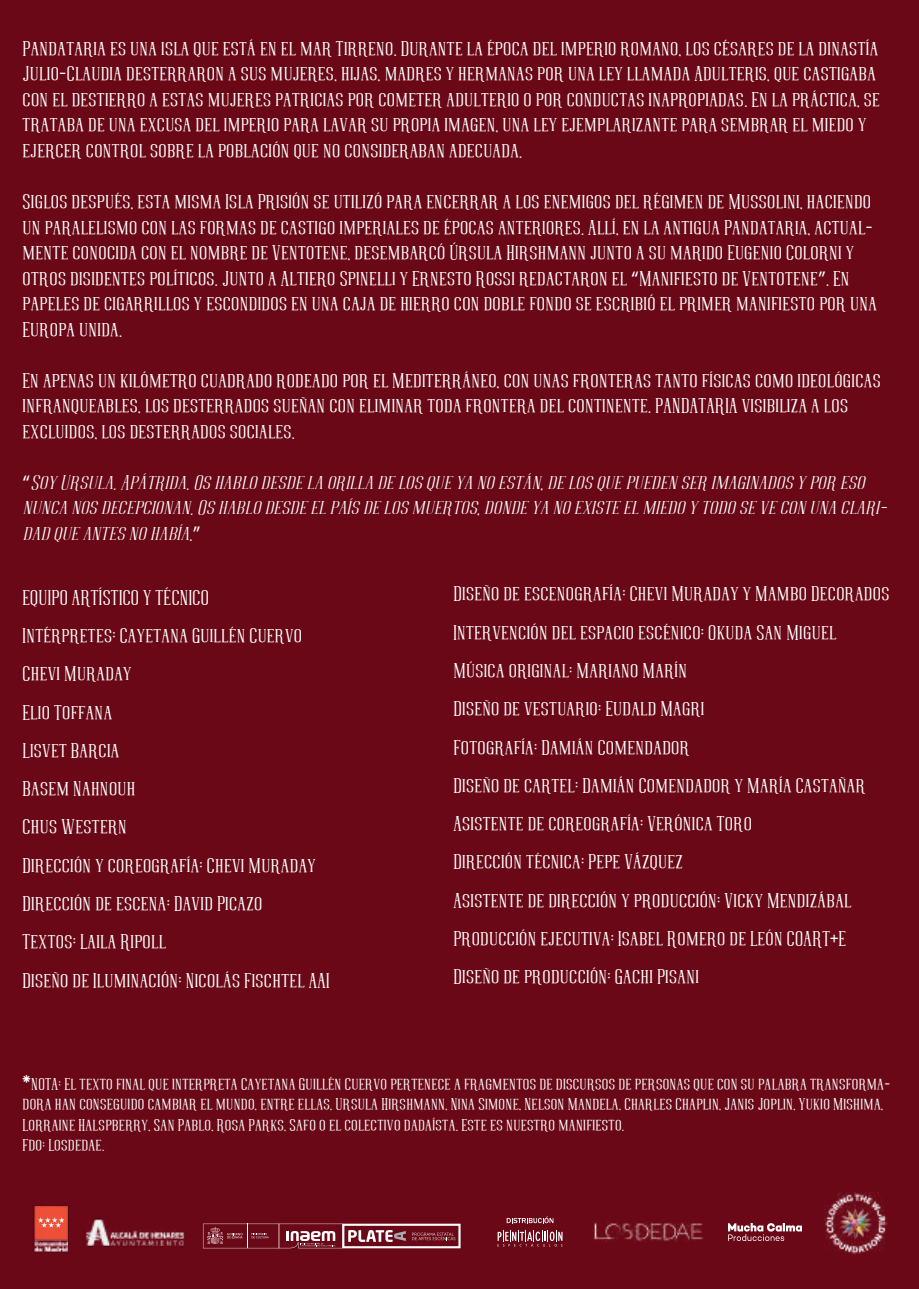
<style>
.page{position:relative;width:919px;height:1289px;background:#fff}
.page>*{position:absolute;margin:0;border:0;box-sizing:border-box;transform-origin:0 0}
.t1{font:700 21.3px/38.2px "FLOREN";letter-spacing:.015em;color:#fff}
.t2{font:italic 21.3px/25.5px "FLOREN";letter-spacing:.015em;color:#fff}
.t3{font:700 16.95px/20.4px "FLOREN";letter-spacing:.015em;color:#fff}
.s1{font-family:"Myriad Pro";font-weight:400}
.s2{font-family:"Myriad Pro";font-style:normal}
.s3{font-weight:700;font-style:normal}
.s4{font-size:21.3px}
</style>
<div class="page">
<div style="left:0;top:0;width:918px;height:1288px;background:#6a0817"></div>
<img style="left:85px;top:1218px;width:101px;height:29px">
<img style="left:728px;top:1223px;width:73px;height:17px">
<img style="left:33px;top:1205px;width:36px;height:47px">
<img style="left:593px;top:1222px;width:110px;height:19px">
<svg style="left:506px;top:1216px;width:47px;height:7px"></svg>
<svg style="left:497px;top:1230px;width:65px;height:16px"></svg>
<svg style="left:203px;top:1223px;width:257px;height:25px"></svg>
<img style="left:824px;top:1192px;width:63px;height:62px">
<p class="t1" style="left:23px;top:35px;width:858px;line-height:25.5px">Pandataria es una isla que está en el mar Tirreno. Durante la época del imperio romano, los césares de la dinastía Julio-Claudia desterraron a sus mujeres, hijas, madres y hermanas por una ley llamada Adulteris, que castigaba con el destierro a estas mujeres patricias por cometer adulterio o por conductas inapropiadas. En la práctica, se trataba de una excusa del imperio para lavar su propia imagen, una ley ejemplarizante para sembrar el miedo y ejercer control sobre la población que no consideraban adecuada.</p>
<p class="t1" style="left:23px;top:188px;width:855px;line-height:25.5px">Siglos después, esta misma Isla Prisión se utilizó para encerrar a los enemigos del régimen de Mussolini, haciendo un paralelismo con las formas de castigo imperiales de épocas anteriores. Allí, en la antigua Pandataria, actual&shy;mente conocida con el nombre de Ventotene, desembarcó Úrsula Hirshmann junto a su marido Eugenio Colorni y otros disidentes políticos. Junto a Altiero Spinelli y Ernesto Rossi redactaron el <span class="s1">“</span>Manifiesto de Ventotene<span class="s1">”</span>. En papeles de cigarrillos y escondidos en una caja de hierro con doble fondo se escribió el primer manifiesto por una Europa unida.</p>
<p class="t1" style="left:23px;top:367px;width:859px;line-height:25.5px">En apenas un kilómetro cuadrado rodeado por el Mediterráneo, con unas fronteras tanto físicas como ideológicas infranqueables, los desterrados sueñan con eliminar toda frontera del continente. PANDATARIA visibiliza a los excluidos, los desterrados sociales.</p>
<p class="t2" style="left:23px;top:469px;width:865px"><span class="s2">“</span>Soy Ursula. Apátrida. Os hablo desde la orilla de los que ya no están, de los que pueden ser imaginados y por eso nunca nos decepcionan. Os hablo desde el país de los muertos, donde ya no existe el miedo y todo se ve con una clari&shy;dad que antes no había<span class="s3">.</span><span class="s2">”</span></p>
<p class="t1" style="left:23px;top:578px;width:308px">EQUIPO ARTÍSTICO Y TÉCNICO<br>Intérpretes: Cayetana Guillén Cuervo<br>Chevi Muraday<br>Elio Toffana<br>Lisvet Barcia<br>Basem Nahnouh<br>Chus Western<br>Dirección y coreografía: Chevi Muraday<br>Dirección de escena: David Picazo<br>Textos: Laila Ripoll<br>Diseño de Iluminación: Nicolás Fischtel AAI</p>
<p class="t1" style="left:453px;top:574px;width:437px">Diseño de escenografía: Chevi Muraday y Mambo Decorados Intervención del espacio escénico: Okuda San Miguel Música original: Mariano Marín<br>Diseño de vestuario: Eudald Magri<br>Fotografía: Damián Comendador<br>Diseño de cartel: Damián Comendador y María Castañar Asistente de coreografía: Verónica Toro<br>Dirección técnica: Pepe Vázquez<br>Asistente de dirección y producción: Vicky Mendizábal Producción ejecutiva: Isabel Romero de León COART+E Diseño de producción: Gachi Pisani</p>
<p class="t3" style="left:23px;top:1073px;width:868px"><span class="s4">*</span>NOTA: El texto final que interpreta Cayetana Guillén Cuervo pertenece a fragmentos de discursos de personas que con su palabra transforma&shy;dora han conseguido cambiar el mundo, entre ellas, Ursula Hirshmann, Nina Simone, Nelson Mandela, Charles Chaplin, Janis Joplin, Yukio Mishima, Lorraine Halspberry, San Pablo, Rosa Parks, Safo o el colectivo dadaísta. Este es nuestro manifiesto.<br>Fdo: Losdedae.</p>
</div>
